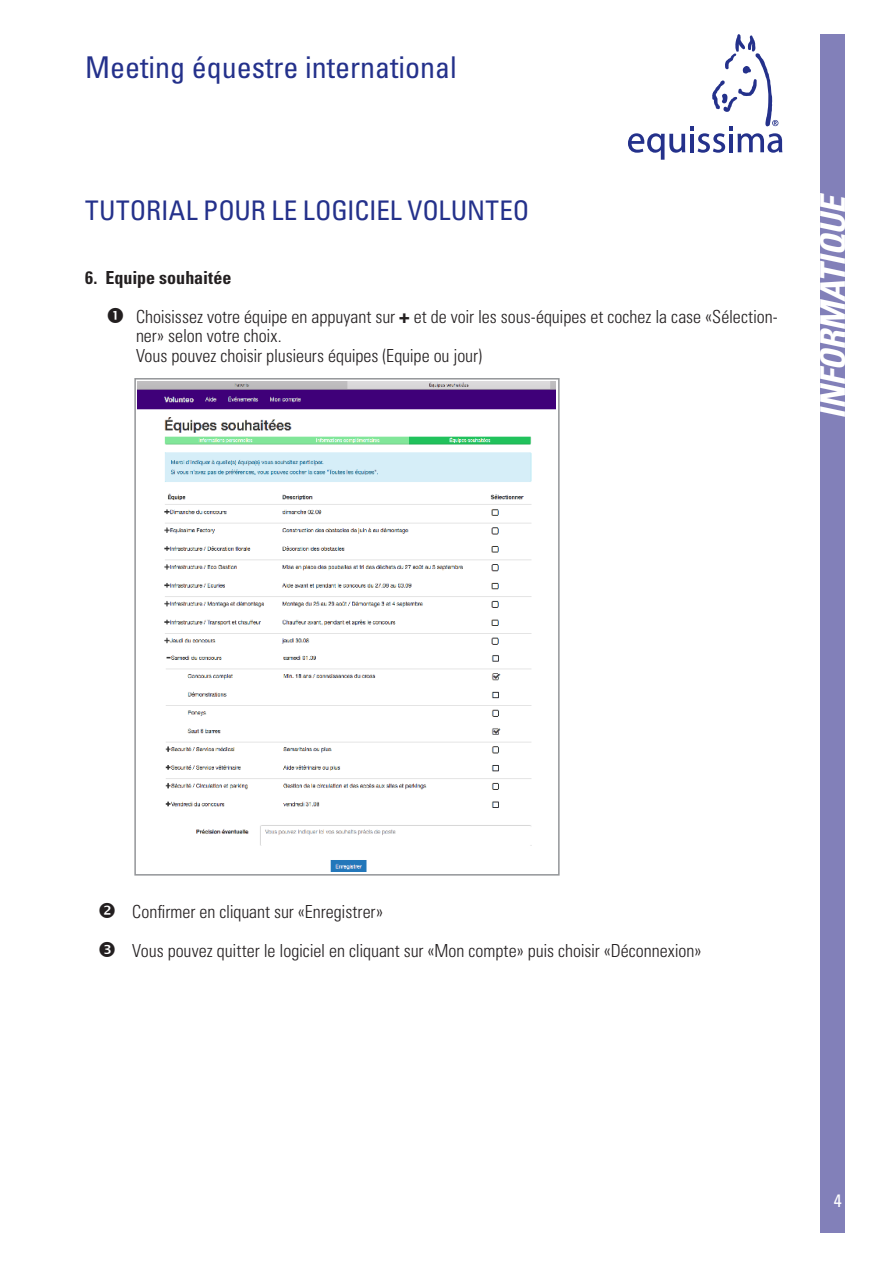
<style>
.page{position:relative;width:893px;height:1263px;background:#fff}
.page>*{position:absolute;margin:0;border:0;box-sizing:border-box;transform-origin:0 0}
.t1{font:italic 700 condensed 34.5px "Univers LT";color:#fff}
.t2{font:condensed 30px "Univers LT";color:#24318b}
.t3{font:condensed 27px "Univers LT";color:#24318b}
.t4{font:300 condensed 18px/19.5px "Univers LT";letter-spacing:-.005em;color:#231f20}
.t5{font:700 condensed 18px "Univers LT";color:#231f20}
.t6{font:condensed 18px "Univers LT";color:#fff}
.s1{font-weight:700;font-stretch:normal}
</style>
<div class="page">
<div style="left:820px;top:34px;width:25px;height:1199px;background:#8280b9"></div>
<svg style="left:628px;top:34px;width:154px;height:126px"></svg>
<div style="left:134px;top:378px;width:426px;height:497px;background:#fff;border:2px solid #939598"></div>
<img style="left:137px;top:381px;width:419px;height:264px">
<img style="left:165px;top:655px;width:367px;height:217px">
<p class="t2" style="left:85px;top:48px;width:373px">Meeting équestre international</p>
<p class="t3" style="left:85px;top:193px;width:446px">TUTORIAL POUR LE LOGICIEL VOLUNTEO</p>
<p class="t5" style="left:85px;top:266px;width:148px">6. Equipe souhaitée</p>
<p class="t4" style="left:136px;top:307px;width:643px">Choisissez votre équipe en appuyant sur <span class="s1">+</span> et de voir les sous-équipes et cochez la case «Sélection&shy;ner» selon votre choix.</p>
<p class="t4" style="left:136px;top:346px;width:347px">Vous pouvez choisir plusieurs équipes (Equipe ou jour)</p>
<p class="t1" style="left:812px;top:419px;width:227px;rotate:-90deg">INFORMATIQUE</p>
<p class="t4" style="left:132px;top:902px;width:252px">Confirmer en cliquant sur «Enregistrer»</p>
<p class="t4" style="left:132px;top:941px;width:571px">Vous pouvez quitter le logiciel en cliquant sur «Mon compte» puis choisir «Déconnexion»</p>
<p class="t6" style="left:834px;top:1189px;width:9px">4</p>
</div>
